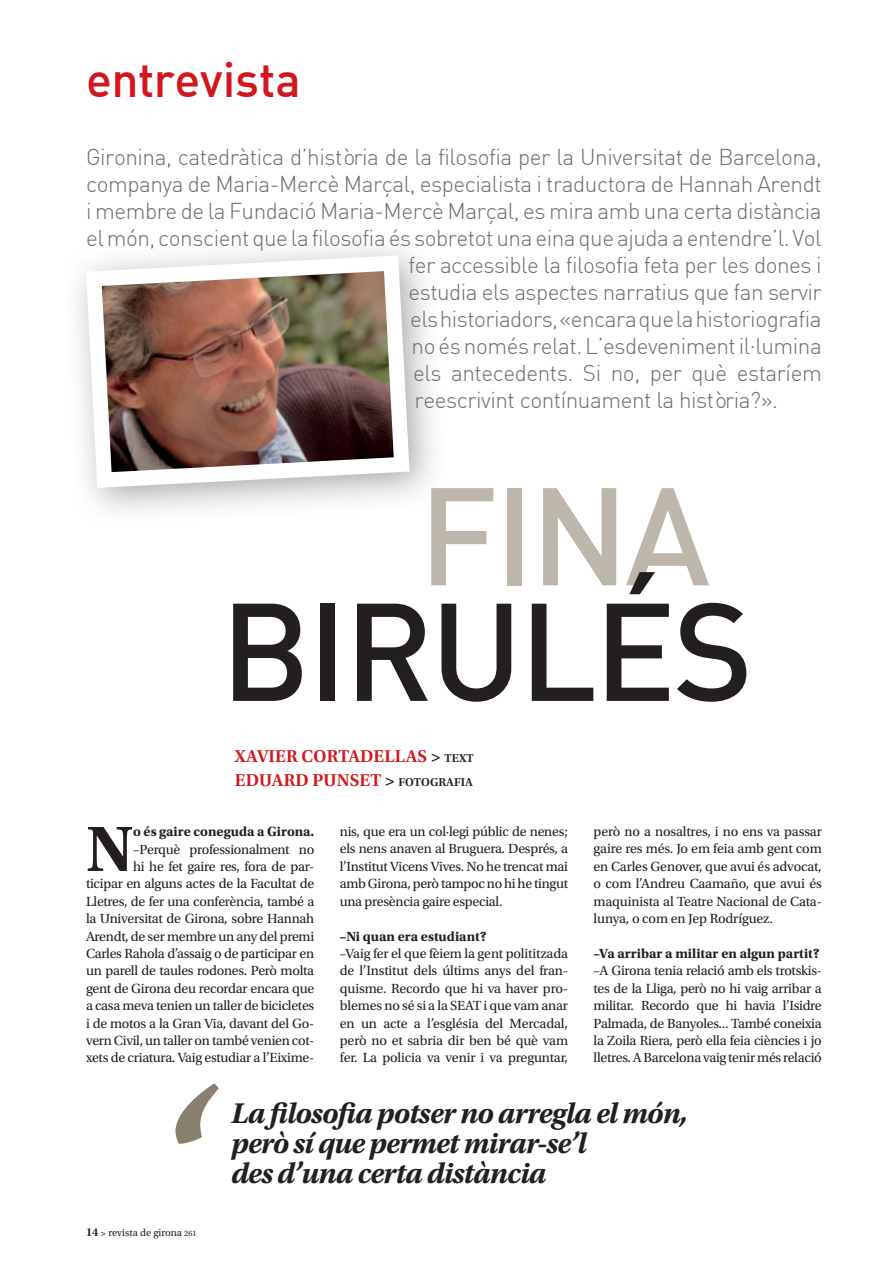
<style>
.page{position:relative;width:894px;height:1277px;background:#fff}
.page>*{position:absolute;margin:0;border:0;box-sizing:border-box;transform-origin:0 0}
.t1{font:italic 700 186px "Utopia Std";color:#887f6f}
.t2{font:136.5px "DIN Medium Alternate";letter-spacing:-.025em;color:#231f20}
.t3{font:136.5px "DIN Medium Alternate";color:#bdb6aa}
.t4{font:700 67.2px "Utopia Std";color:#231f20}
.t5{font:48px "DIN Medium Alternate";letter-spacing:-.01em;color:#d2161e}
.t6{font:italic 700 30px/30px "Utopia Std";letter-spacing:-.03em;color:#231f20}
.t7{font:300 22.5px "DIN";letter-spacing:-.02em;color:#6c6d70}
.t8{font:600 18px/24px "Utopia Std";letter-spacing:.01em;color:#d2161e}
.t9{font:13.95px/17.4px "Utopia Std";letter-spacing:-.02em;color:#231f20;text-align:justify}
.t10{font:700 13.95px "Utopia Std";color:#231f20}
.t11{font:10.5px "Utopia Std";color:#231f20}
.s1{color:#231f20}
.s2{font-size:12px;color:#231f20}
.s3{font-weight:600;font-size:12px}
.s4{font-weight:600;font-size:9px}
.s5{font-size:8.25px}
</style>
<div class="page">
<img style="left:86px;top:255px;width:323px;height:233px">
<h3 class="t5" style="left:86px;top:49px;width:216px">entrevista</h3>
<h3 class="t7" style="left:86px;top:143px;width:737px">Gironina, catedràtica d’història de la filosofia per la Universitat de Barcelona,</h3>
<h3 class="t7" style="left:86px;top:170px;width:737px">companya de Maria-Mercè Marçal, especialista i traductora de Hannah Arendt</h3>
<h3 class="t7" style="left:86px;top:197px;width:737px">i membre de la Fundació Maria-Mercè Marçal, es mira amb una certa distància</h3>
<h3 class="t7" style="left:86px;top:224px;width:737px">el món, conscient que la filosofia és sobretot una eina que ajuda a entendre’l. Vol</h3>
<h3 class="t7" style="left:409px;top:251px;width:414px">fer accessible la filosofia feta per les dones i</h3>
<h3 class="t7" style="left:409px;top:278px;width:414px">estudia els aspectes narratius que fan servir</h3>
<h3 class="t7" style="left:410px;top:305px;width:413px">els historiadors, «encara que la historiografia</h3>
<h3 class="t7" style="left:412px;top:332px;width:412px">no és només relat. L’esdeveniment il.lumina</h3>
<h3 class="t7" style="left:413px;top:359px;width:410px">els antecedents. Si no, per què estaríem</h3>
<h3 class="t7" style="left:415px;top:386px;width:365px">reescrivint contínuament la història?».</h3>
<h2 class="t3" style="left:418px;top:448px;width:293px">FINA</h2>
<h2 class="t2" style="left:220px;top:564px;width:534px">BIRULÉS</h2>
<p class="t8" style="left:235px;top:744px;width:240px">XAVIER CORTADELLAS <span class="s1">&gt;</span> <span class="s2">TEXT<br></span>EDUARD PUNSET <span class="s1">&gt;</span> <span class="s2">FOTOGRAFIA</span></p>
<h3 class="t4" style="left:86px;top:810px;width:49px">N</h3>
<p class="t10" style="left:133px;top:823px;width:183px">o és gaire coneguda a Girona.</p>
<p class="t9" style="left:86px;top:840px;width:230px;text-align:right">–Perquè professionalment no<br>hi he fet gaire res, fora de par-<br>ticipar en alguns actes de la Facultat de Lletres, de fer una conferència, també a la Universitat de Girona, sobre Hannah Arendt, de ser membre un any del premi Carles Rahola d’assaig o de participar en un parell de taules rodones. Però molta gent de Girona deu recordar encara que a casa meva tenien un taller de bicicletes i de motos a la Gran Via, davant del Go&shy;vern Civil, un taller on també venien cot&shy;xets de criatura. Vaig estudiar a l’Eixime-</p>
<p class="t9" style="left:340px;top:823px;width:230px">nis, que era un col·legi públic de nenes; els nens anaven al Bruguera. Després, a l’Institut Vicens Vives. No he trencat mai amb Girona, però tampoc no hi he tingut una presència gaire especial.</p>
<p class="t10" style="left:340px;top:927px;width:148px">–Ni quan era estudiant?</p>
<p class="t9" style="left:340px;top:944px;width:230px">–Vaig fer el que fèiem la gent polititzada de l’Institut dels últims anys del fran&shy;quisme. Recordo que hi va haver pro&shy;blemes no sé si a la SEAT i que vam anar en un acte a l’església del Mercadal, però no et sabria dir ben bé què vam fer. La policia va venir i va preguntar,</p>
<p class="t9" style="left:593px;top:823px;width:230px">però no a nosaltres, i no ens va passar gaire res més. Jo em feia amb gent com en Carles Genover, que avui és advocat, o com l’Andreu Caamaño, que avui és maquinista al Teatre Nacional de Cata&shy;lunya, o com en Jep Rodríguez.</p>
<p class="t10" style="left:593px;top:945px;width:228px">–Va arribar a militar en algun partit?</p>
<p class="t9" style="left:593px;top:962px;width:230px">–A Girona tenia relació amb els trotskis&shy;tes de la Lliga, però no hi vaig arribar a militar. Recordo que hi havia l’Isidre Palmada, de Banyoles... També coneixia la Zoila Riera, però ella feia ciències i jo lletres. A Barcelona vaig tenir més relació</p>
<h1 class="t1" style="left:155px;top:1050px;width:51px">‘</h1>
<h3 class="t6" style="left:231px;top:1098px;width:458px">La filosofia potser no arregla el món, però sí que permet mirar-se’l<br>des d’una certa distància</h3>
<p class="t11" style="left:86px;top:1227px;width:112px"><span class="s3">14</span> <span class="s4">&gt;</span> revista de girona <span class="s5">261</span></p>
</div>
